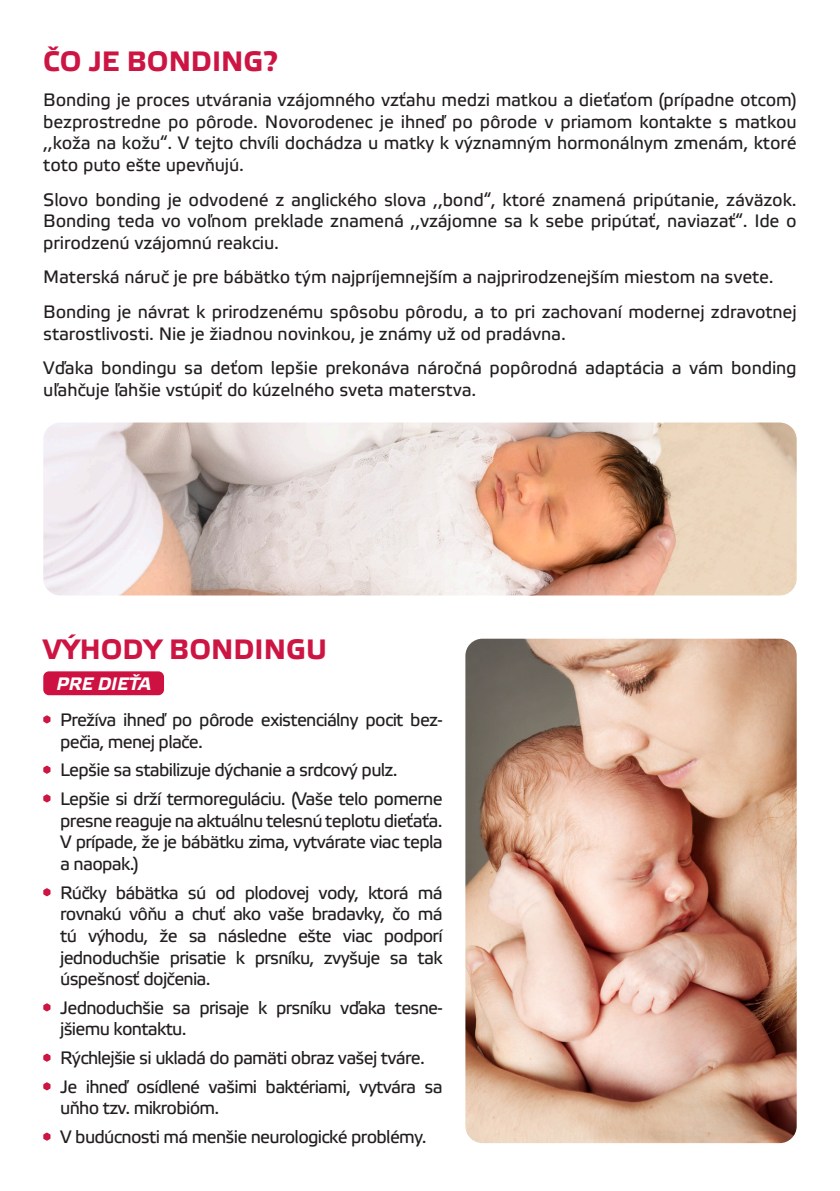
<style>
.page{position:relative;width:840px;height:1191px;background:#fff}
.page>*{position:absolute;margin:0;border:0;box-sizing:border-box;transform-origin:0 0}
.t1{font:700 28px "Elektra Text Pro";color:#cd1543}
.t2{font:18px/21.6px "Elektra Text Pro";letter-spacing:-.01em;color:#231f20;text-align:justify}
.t3{font:18px/21.6px "Elektra Text Pro";letter-spacing:-.04em;color:#231f20}
.t4{font:italic 700 18px "Elektra Text Pro";color:#fff}
</style>
<div class="page">
<img style="left:465px;top:638px;width:331px;height:505px">
<svg style="left:43px;top:715px;width:7px;height:8px"></svg>
<svg style="left:43px;top:765px;width:7px;height:9px"></svg>
<svg style="left:43px;top:794px;width:7px;height:8px"></svg>
<svg style="left:43px;top:888px;width:7px;height:8px"></svg>
<svg style="left:43px;top:1003px;width:7px;height:8px"></svg>
<svg style="left:43px;top:1053px;width:7px;height:8px"></svg>
<svg style="left:43px;top:1082px;width:7px;height:8px"></svg>
<svg style="left:43px;top:1132px;width:7px;height:8px"></svg>
<div style="left:43px;top:671px;width:121px;height:24px;background:#cd1141;border-radius:6px"></div>
<img style="left:43px;top:422px;width:753px;height:173px">
<p class="t1" style="left:43px;top:46px;width:236px">ČO JE BONDING?</p>
<p class="t2" style="left:43px;top:90px;width:754px">Bonding je proces utvárania vzájomného vzťahu medzi matkou a dieťaťom (prípadne otcom) bezprostredne po pôrode. Novorodenec je ihneď po pôrode v priamom kontakte s matkou ,,koža na kožu“. V tejto chvíli dochádza u matky k významným hormonálnym zmenám, ktoré toto puto ešte upevňujú.</p>
<p class="t2" style="left:43px;top:189px;width:754px">Slovo bonding je odvodené z anglického slova ,,bond“, ktoré znamená pripútanie, záväzok.<br>Bonding teda vo voľnom preklade znamená ,,vzájomne sa k sebe pripútať, naviazať“. Ide o prirodzenú vzájomnú reakciu.</p>
<p class="t2" style="left:43px;top:267px;width:731px">Materská náruč je pre bábätko tým najpríjemnejším a najprirodzenejším miestom na svete.</p>
<p class="t2" style="left:43px;top:302px;width:754px">Bonding je návrat k prirodzenému spôsobu pôrodu, a to pri zachovaní modernej zdravotnej starostlivosti. Nie je žiadnou novinkou, je známy už od pradávna.</p>
<p class="t2" style="left:43px;top:358px;width:754px">Vďaka bondingu sa deťom lepšie prekonáva náročná popôrodná adaptácia a vám bonding uľahčuje ľahšie vstúpiť do kúzelného sveta materstva.</p>
<p class="t1" style="left:43px;top:634px;width:285px">VÝHODY BONDINGU</p>
<p class="t4" style="left:56px;top:673px;width:96px">PRE DIEŤA</p>
<p class="t3" style="left:60px;top:709px;width:384px">Prežíva ihneď po pôrode existenciálny pocit bez&shy;pečia, menej plače.</p>
<p class="t3" style="left:60px;top:760px;width:339px">Lepšie sa stabilizuje dýchanie a srdcový pulz.</p>
<p class="t2" style="left:60px;top:788px;width:384px">Lepšie si drží termoreguláciu. (Vaše telo pomerne presne reaguje na aktuálnu telesnú teplotu dieťaťa.<br>V prípade, že je bábätku zima, vytvárate viac tepla a naopak.)</p>
<p class="t2" style="left:60px;top:882px;width:384px">Rúčky bábätka sú od plodovej vody, ktorá má rovnakú vôňu a chuť ako vaše bradavky, čo má tú výhodu, že sa následne ešte viac podporí jednoduchšie prisatie k prsníku, zvyšuje sa tak úspešnosť dojčenia.</p>
<p class="t3" style="left:60px;top:997px;width:384px">Jednoduchšie sa prisaje k prsníku vďaka tesne&shy;jšiemu kontaktu.</p>
<p class="t3" style="left:60px;top:1047px;width:366px">Rýchlejšie si ukladá do pamäti obraz vašej tváre.</p>
<p class="t3" style="left:60px;top:1076px;width:384px">Je ihneď osídlené vašimi baktériami, vytvára sa uňho tzv. mikrobióm.</p>
<p class="t3" style="left:60px;top:1126px;width:368px">V budúcnosti má menšie neurologické problémy.</p>
</div>
